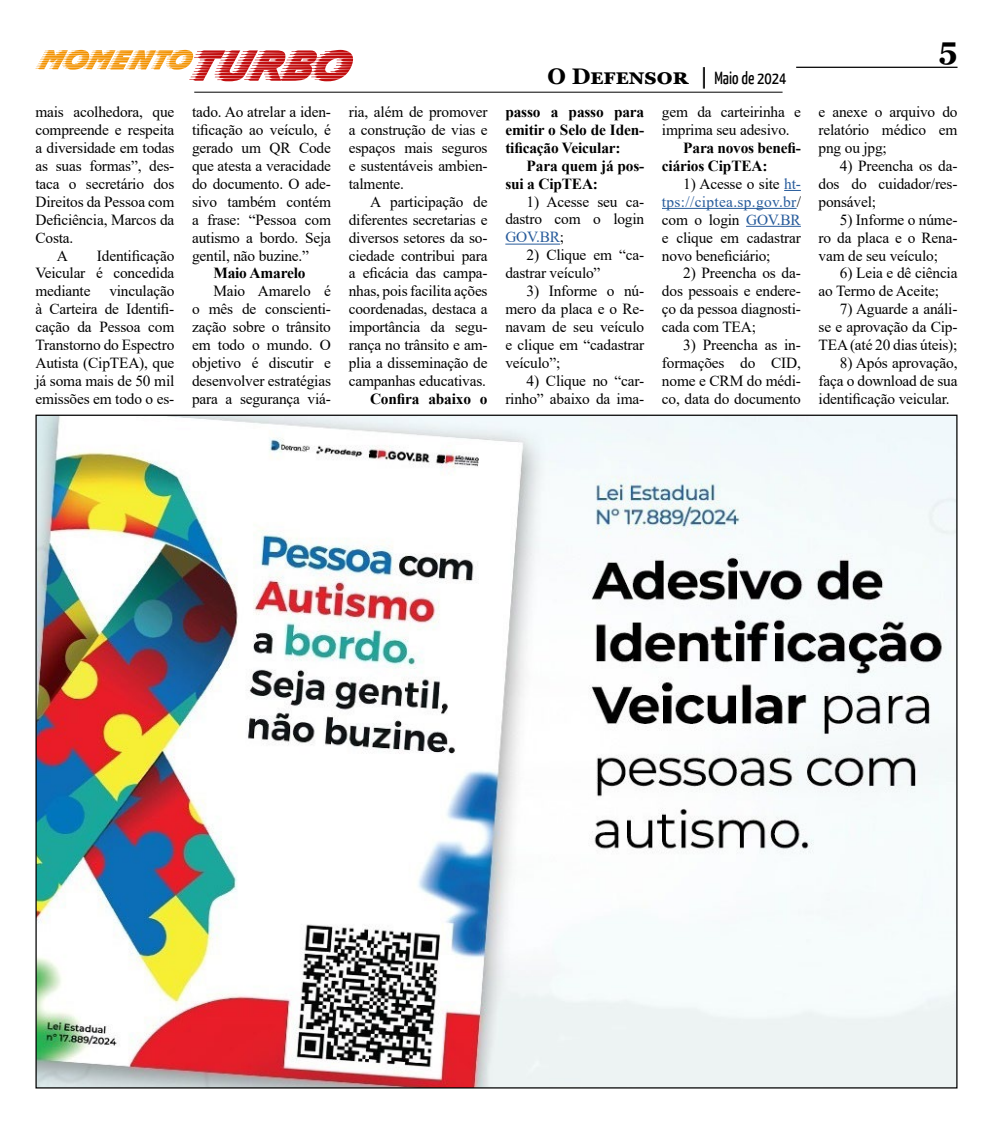
<style>
.page{position:relative;width:993px;height:1124px;background:#fff}
.page>*{position:absolute;margin:0;border:0;box-sizing:border-box;transform-origin:0 0}
.t1{font:700 31.25px "Georgia";color:#000}
.t2{font:700 22.5px "Georgia";color:#000}
.t3{font:15.38px/17.9px "Times New Roman";letter-spacing:-.01em;color:#000;text-align:justify}
.t4{font:700 15.38px/18px "Times New Roman";letter-spacing:-.01em;color:#000}
.s1{font-family:"Yanone Kaffeesatz";font-weight:400;font-size:17.5px}
.s2{color:#275b9b}
</style>
<div class="page">
<hr style="left:795px;top:67px;width:162px;height:1px;background:#000">
<hr style="left:194px;top:92px;width:588px;height:1px;background:#000">
<svg style="left:35px;top:50px;width:318px;height:31px"></svg>
<hr style="left:505px;top:244px;width:54px;height:1px;background:#275b9b">
<svg style="left:784px;top:190px;width:16px;height:1px"></svg>
<hr style="left:661px;top:208px;width:135px;height:1px;background:#275b9b">
<hr style="left:745px;top:226px;width:55px;height:1px;background:#275b9b">
<img style="left:37px;top:416px;width:918px;height:670px">
<p class="t3" style="left:35px;top:102px;width:140px">mais acolhedora, que</p>
<p class="t3" style="left:35px;top:120px;width:140px">compreende e respeita</p>
<p class="t3" style="left:35px;top:138px;width:140px">a diversidade em todas</p>
<p class="t3" style="left:35px;top:156px;width:140px">as suas formas”, des-</p>
<p class="t3" style="left:35px;top:174px;width:140px">taca o secretário dos</p>
<p class="t3" style="left:35px;top:192px;width:140px">Direitos da Pessoa com</p>
<p class="t3" style="left:35px;top:210px;width:140px">Deficiência, Marcos da</p>
<p class="t3" style="left:35px;top:228px;width:39px">Costa.</p>
<p class="t3" style="left:57px;top:246px;width:13px">A</p>
<p class="t3" style="left:35px;top:246px;width:140px;text-indent:61px">Identificação Veicular é concedida mediante vinculação à Carteira de Identifi&shy;cação da Pessoa com Transtorno do Espectro Autista (CipTEA), que já soma mais de 50 mil emissões em todo o es-</p>
<p class="t3" style="left:192px;top:102px;width:140px">tado. Ao atrelar a iden&shy;tificação ao veículo, é gerado um QR Code que atesta a veracidade do documento. O ade&shy;sivo também contém a frase: “Pessoa com autismo a bordo. Seja gentil, não buzine.”</p>
<p class="t4" style="left:213px;top:264px;width:94px">Maio Amarelo</p>
<p class="t3" style="left:192px;top:282px;width:140px;text-indent:21px">Maio Amarelo é o mês de conscienti&shy;zação sobre o trânsito em todo o mundo. O objetivo é discutir e desenvolver estratégias para a segurança viá-</p>
<p class="t3" style="left:348px;top:102px;width:140px">ria, além de promover a construção de vias e espaços mais seguros e sustentáveis ambien&shy;talmente.</p>
<p class="t3" style="left:348px;top:192px;width:140px;text-indent:21px">A participação de diferentes secretarias e diversos setores da so&shy;ciedade contribui para a eficácia das campa&shy;nhas, pois facilita ações coordenadas, destaca a importância da segu&shy;rança no trânsito e am&shy;plia a disseminação de campanhas educativas.</p>
<p class="t4" style="left:370px;top:389px;width:119px">Confira abaixo o</p>
<h2 class="t2" style="left:547px;top:62px;width:240px">O Defensor | <span class="s1">Maio de 2024</span></h2>
<p class="t4" style="left:505px;top:102px;width:140px;text-align:justify">passo a passo para emitir o Selo de Iden&shy;tificação Veicular:</p>
<p class="t4" style="left:505px;top:156px;width:140px;text-indent:21px">Para quem já pos&shy;sui a CipTEA:</p>
<p class="t3" style="left:505px;top:192px;width:140px;text-indent:21px">1) Acesse seu ca&shy;dastro com o login <span class="s2">GOV.BR</span>;</p>
<p class="t3" style="left:505px;top:246px;width:140px;text-indent:21px">2) Clique em “ca&shy;dastrar veículo”</p>
<p class="t3" style="left:505px;top:281px;width:140px;text-indent:21px">3) Informe o nú&shy;mero da placa e o Re&shy;navam de seu veículo e clique em “cadastrar veículo”;</p>
<p class="t3" style="left:505px;top:371px;width:140px;text-align:right">4) Clique no “car&shy;rinho” abaixo da ima-</p>
<p class="t3" style="left:661px;top:102px;width:140px">gem da carteirinha e imprima seu adesivo.</p>
<p class="t4" style="left:661px;top:138px;width:140px;text-indent:21px">Para novos benefi&shy;ciários CipTEA:</p>
<p class="t3" style="left:661px;top:174px;width:140px;text-indent:21px">1) Acesse o site <span class="s2">ht&shy;tps://ciptea.sp.gov.br</span>/ com o login <span class="s2">GOV.BR </span>e clique em cadastrar novo beneficiário;</p>
<p class="t3" style="left:661px;top:264px;width:140px;text-indent:21px">2) Preencha os da&shy;dos pessoais e endere&shy;ço da pessoa diagnosti&shy;cada com TEA;</p>
<p class="t3" style="left:661px;top:335px;width:140px;text-indent:21px">3) Preencha as in&shy;formações do CID, nome e CRM do médi&shy;co, data do documento</p>
<h1 class="t1" style="left:938px;top:28px;width:20px">5</h1>
<p class="t3" style="left:818px;top:102px;width:140px">e anexe o arquivo do relatório médico em png ou jpg;</p>
<p class="t3" style="left:818px;top:156px;width:140px;text-indent:21px">4) Preencha os da&shy;dos do cuidador/res&shy;ponsável;</p>
<p class="t3" style="left:818px;top:210px;width:140px;text-indent:21px">5) Informe o núme&shy;ro da placa e o Rena&shy;vam de seu veículo;</p>
<p class="t3" style="left:818px;top:264px;width:140px;text-indent:21px">6) Leia e dê ciência ao Termo de Aceite;</p>
<p class="t3" style="left:818px;top:300px;width:140px;text-indent:21px">7) Aguarde a análi&shy;se e aprovação da Cip-TEA (até 20 dias úteis);</p>
<p class="t3" style="left:818px;top:353px;width:140px;text-indent:21px">8) Após aprovação, faça o download de sua identificação veicular.</p>
</div>
